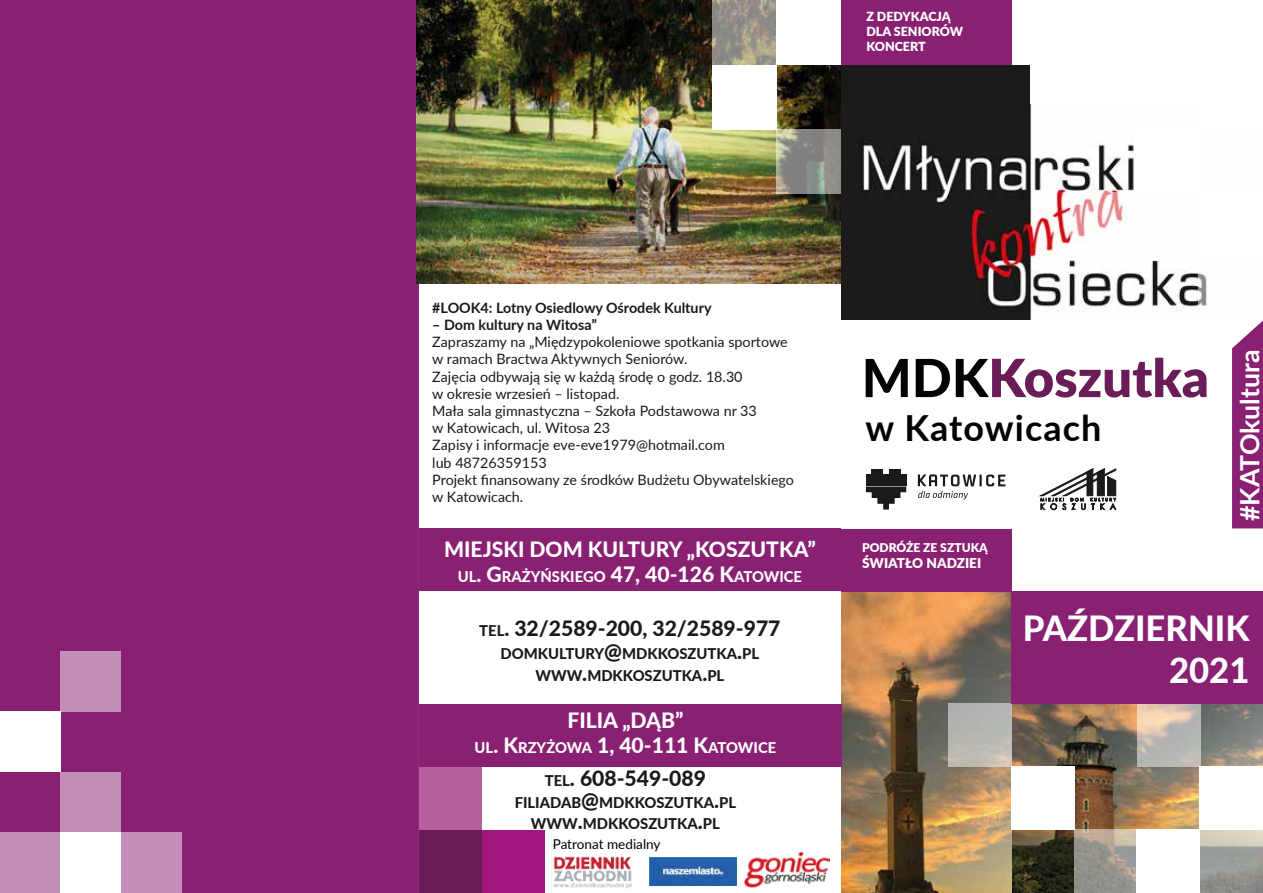
<style>
.page{position:relative;width:1263px;height:893px;background:#fff}
.page>*{position:absolute;margin:0;border:0;box-sizing:border-box;transform-origin:0 0}
.t1{font:900 52.65px "Lato";color:#6a1c57}
.t2{font:700 36px "Lato";letter-spacing:.03em;color:#020202}
.t3{font:800 34.65px/41.5px "Lato";color:#fff;text-align:right}
.t4{font:700 26.7px "Lato";letter-spacing:-.005em;color:#fff}
.t5{font:800 21.15px "Lato";color:#1a1a18}
.t6{font:800 21.15px "Lato";color:#fff}
.t7{font:800 14.85px/22.6px "Lato";color:#1a1a18;text-align:center}
.t8{font:800 14.85px "Lato";color:#fff}
.t9{font:14.4px/17.2px "Lato";color:#1a1a18}
.t10{font:700 14.4px "Lato";color:#1a1a18}
.t11{font:13.5px "Lato";color:#020203}
.t12{font:900 13.5px "Lato";color:#fff}
.t13{font:900 12.45px/15px "Lato";color:#fff}
.t14{font:900 12px "Lato";color:#fff}
.s1{font-size:21.15px}
.s2{font-size:14.85px}
.s3{font-weight:800;color:#020202}
</style>
<div class="page">
<div style="left:0;top:0;width:419px;height:893px;background:#892072"></div>
<img style="left:417px;top:0;width:424px;height:283px">
<img style="left:1012px;top:704px;width:251px;height:189px">
<img style="left:842px;top:591px;width:170px;height:302px">
<img style="left:841px;top:104px;width:358px;height:216px">
<div style="left:841px;top:0;width:189px;height:104px;background:#1a1a18"></div>
<div style="left:1070px;top:64px;width:65px;height:64px;background:#fff"></div>
<div style="left:1135px;top:128px;width:64px;height:64px;background:#fff"></div>
<div style="left:1006px;top:0;width:64px;height:64px;background:#fff"></div>
<svg style="left:1070px;top:192px;width:65px;height:64px"></svg>
<div style="left:1011px;top:767px;width:63px;height:63px;background:#fff"></div>
<svg style="left:948px;top:704px;width:63px;height:63px;background:#b9b8b2"></svg>
<svg style="left:1074px;top:830px;width:63px;height:63px;background:#a19d93"></svg>
<div style="left:1200px;top:767px;width:63px;height:63px;background:#fff"></div>
<div style="left:1137px;top:830px;width:63px;height:63px;background:#fff"></div>
<svg style="left:1137px;top:704px;width:63px;height:63px;background:#c9beb3"></svg>
<svg style="left:1200px;top:830px;width:63px;height:63px;background:#a5a59d"></svg>
<svg style="left:776px;top:129px;width:65px;height:65px;background:#90918a"></svg>
<div style="left:776px;top:0;width:65px;height:65px;background:#fff"></div>
<div style="left:712px;top:65px;width:64px;height:64px;background:#fff"></div>
<svg style="left:712px;top:0;width:64px;height:65px;background:#999488"></svg>
<div style="left:0;top:832px;width:61px;height:61px;background:#c38fb8"></div>
<div style="left:121px;top:832px;width:61px;height:61px;background:#c38fb8"></div>
<div style="left:61px;top:832px;width:60px;height:61px;background:#fff"></div>
<div style="left:61px;top:772px;width:60px;height:60px;background:#c38fb8"></div>
<div style="left:0;top:711px;width:61px;height:61px;background:#fff"></div>
<div style="left:61px;top:651px;width:60px;height:60px;background:#c38fb8"></div>
<div style="left:419px;top:830px;width:63px;height:63px;background:#6a1c57"></div>
<div style="left:482px;top:830px;width:63px;height:63px;background:#a0187f"></div>
<div style="left:419px;top:767px;width:63px;height:63px;background:#b65f9c"></div>
<div style="left:841px;top:528px;width:170px;height:63px;background:#892072"></div>
<div style="left:841px;top:0;width:170px;height:65px;background:#892072"></div>
<div style="left:1011px;top:591px;width:252px;height:113px;background:#892072"></div>
<div style="left:419px;top:704px;width:422px;height:63px;background:#892072"></div>
<div style="left:419px;top:528px;width:422px;height:63px;background:#892072"></div>
<img style="left:745px;top:852px;width:84px;height:36px">
<img style="left:553px;top:856px;width:79px;height:33px">
<img style="left:650px;top:857px;width:86px;height:29px">
<svg style="left:1040px;top:469px;width:76px;height:41px"></svg>
<div style="left:866px;top:474px;width:5px;height:12px;background:#1a1a18"></div>
<svg style="left:866px;top:486px;width:40px;height:24px"></svg>
<div style="left:872px;top:469px;width:5px;height:17px;background:#1a1a18"></div>
<div style="left:877px;top:469px;width:6px;height:17px;background:#1a1a18"></div>
<div style="left:883px;top:474px;width:6px;height:12px;background:#1a1a18"></div>
<div style="left:889px;top:469px;width:5px;height:17px;background:#1a1a18"></div>
<div style="left:895px;top:469px;width:5px;height:17px;background:#1a1a18"></div>
<div style="left:901px;top:474px;width:5px;height:12px;background:#1a1a18"></div>
<svg style="left:918px;top:474px;width:87px;height:26px"></svg>
<svg style="left:1232px;top:320px;width:31px;height:208px;background:#912f7c"></svg>
<p class="t13" style="left:866px;top:8px;width:98px">Z DEDYKACJĄ<br>DLA SENIORÓW<br>KONCERT</p>
<p class="t10" style="left:432px;top:297px;width:281px">#LOOK4: Lotny Osiedlowy Ośrodek Kultury</p>
<p class="t10" style="left:432px;top:314px;width:166px">– Dom kultury na Witosa”</p>
<p class="t9" style="left:432px;top:333px;width:363px">Zapraszamy na „Międzypokoleniowe spotkania sportowe w ramach Bractwa Aktywnych Seniorów.<br>Zajęcia odbywają się w każdą środę o godz. 18.30<br>w okresie wrzesień – listopad.<br>Mała sala gimnastyczna – Szkoła Podstawowa nr 33<br>w Katowicach, ul. Witosa 23<br>Zapisy i informacje eve-eve1979@hotmail.com<br>lub 48726359153<br>Projekt finansowany ze środków Budżetu Obywatelskiego w Katowicach.</p>
<h3 class="t6" style="left:444px;top:533px;width:373px">MIEJSKI DOM KULTURY „KOSZUTKA”</h3>
<p class="t8" style="left:458px;top:566px;width:346px">UL<span class="s1">. G</span>RAŻYŃSKIEGO <span class="s1">47, 40-126 K</span>ATOWICE</p>
<h3 class="t5" style="left:479px;top:613px;width:303px"><span class="s2">TEL</span>. 32/2589-200, 32/2589-977</h3>
<p class="t7" style="left:501px;top:641px;width:260px">DOMKULTURY<span class="s1">@</span>MDKKOSZUTKA<span class="s1">.</span>PL<br>WWW<span class="s1">.</span>MDKKOSZUTKA<span class="s1">.</span>PL</p>
<h3 class="t6" style="left:567px;top:704px;width:117px">FILIA „DĄB”</h3>
<p class="t8" style="left:475px;top:737px;width:303px">UL<span class="s1">. K</span>RZYŻOWA <span class="s1">1, 40-111 K</span>ATOWICE</p>
<h3 class="t5" style="left:545px;top:763px;width:163px"><span class="s2">TEL</span>. 608-549-089</h3>
<p class="t7" style="left:515px;top:791px;width:223px;line-height:21.1px">FILIADAB<span class="s1">@</span>MDKKOSZUTKA<span class="s1">.</span>PL<br>WWW<span class="s1">.</span>MDKKOSZUTKA<span class="s1">.</span>PL</p>
<p class="t11" style="left:553px;top:834px;width:109px">Patronat medialny</p>
<h1 class="t1" style="left:862px;top:338px;width:349px"><span class="s3">MDK</span>Koszutka</h1>
<h2 class="t2" style="left:865px;top:402px;width:238px">w Katowicach</h2>
<p class="t14" style="left:862px;top:539px;width:127px">PODRÓŻE ZE SZTUKĄ</p>
<p class="t12" style="left:862px;top:553px;width:121px">ŚWIATŁO NADZIEI</p>
<h3 class="t4" style="left:1230px;top:521px;width:173px;rotate:-90deg">#KATOkultura</h3>
<h3 class="t3" style="left:1023px;top:606px;width:228px">PAŹDZIERNIK<br>2021</h3>
</div>
